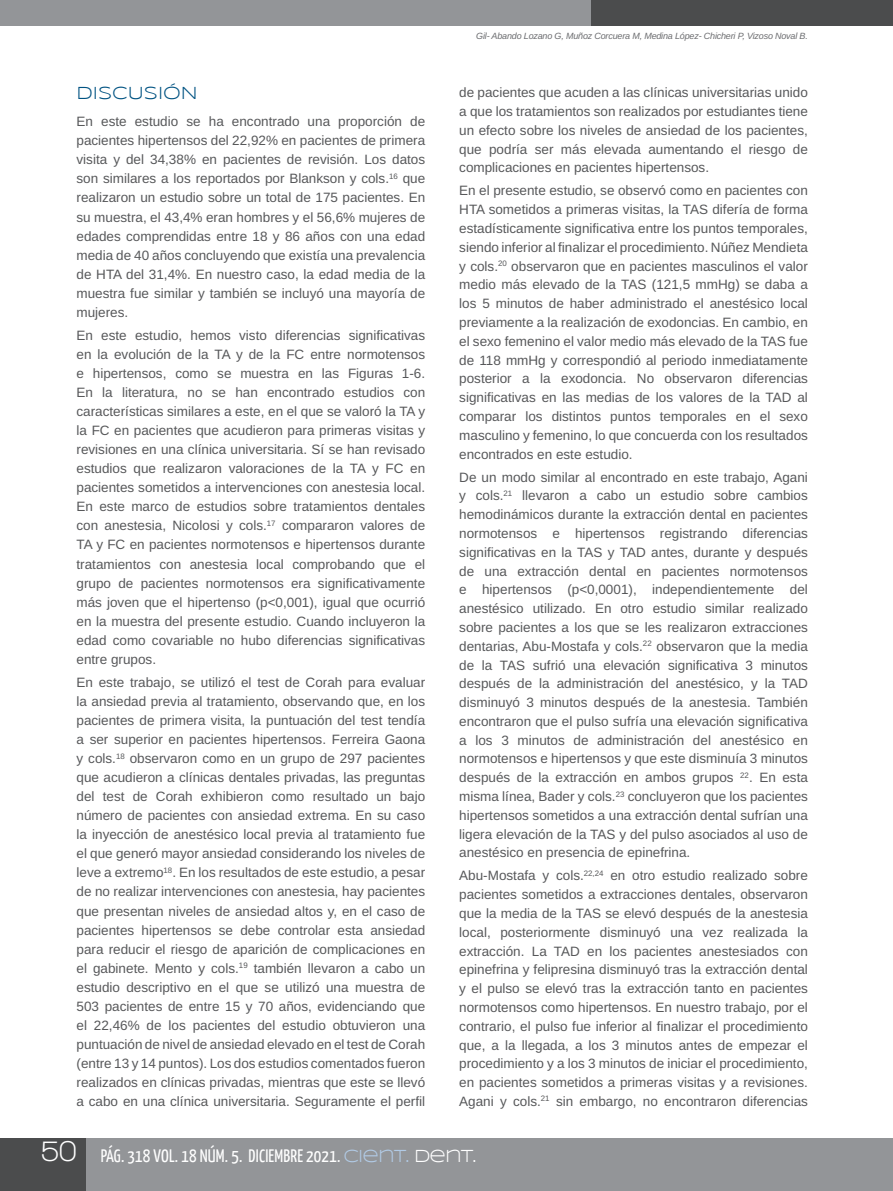
<style>
.page{position:relative;width:893px;height:1191px;background:#fff}
.page>*{position:absolute;margin:0;border:0;box-sizing:border-box;transform-origin:0 0}
.t1{font:700 30px "Walkway";color:#fff}
.t2{font:18px "Yanone Kaffeesatz";letter-spacing:.01em;color:#fff}
.t3{font:18px "Syncopate";color:#015382}
.t4{font:13.5px/18.8px "Arimo";color:#57585a;text-align:justify}
.t5{font:italic 9px "Arimo";letter-spacing:-.02em;color:#6c6d70}
.s1{font-family:"Syncopate";color:#b1cae5}
.s2{font-family:"Syncopate"}
</style>
<div class="page">
<div style="left:0;top:1138px;width:893px;height:53px;background:#939598"></div>
<div style="left:0;top:1138px;width:85px;height:53px;background:#4b4c4d"></div>
<div style="left:0;top:0;width:893px;height:25px;background:#939598"></div>
<div style="left:591px;top:0;width:302px;height:25px;background:#4b4c4d"></div>
<h2 class="t3" style="left:77px;top:82px;width:123px">DISCUSIÓN</h2>
<p class="t4" style="left:77px;top:112px;width:350px">En este estudio se ha encontrado una proporción de pacientes hipertensos del 22,92% en pacientes de primera visita y del 34,38% en pacientes de revisión. Los datos son similares a los reportados por Blankson y cols.<sup>16</sup> que realizaron un estudio sobre un total de 175 pacientes. En su muestra, el 43,4% eran hombres y el 56,6% mujeres de edades comprendidas entre 18 y 86 años con una edad media de 40 años concluyendo que existía una prevalencia de HTA del 31,4%. En nuestro caso, la edad media de la muestra fue similar y también se incluyó una mayoría de mujeres.</p>
<p class="t4" style="left:77px;top:326px;width:350px">En este estudio, hemos visto diferencias significativas en la evolución de la TA y de la FC entre normotensos e hipertensos, como se muestra en las Figuras 1-6.<br>En la literatura, no se han encontrado estudios con características similares a este, en el que se valoró la TA y la FC en pacientes que acudieron para primeras visitas y revisiones en una clínica universitaria. Sí se han revisado estudios que realizaron valoraciones de la TA y FC en pacientes sometidos a intervenciones con anestesia local.<br>En este marco de estudios sobre tratamientos dentales con anestesia, Nicolosi y cols.<sup>17</sup> compararon valores de TA y FC en pacientes normotensos e hipertensos durante tratamientos con anestesia local comprobando que el grupo de pacientes normotensos era significativamente más joven que el hipertenso (p&lt;0,001), igual que ocurrió en la muestra del presente estudio. Cuando incluyeron la edad como covariable no hubo diferencias significativas entre grupos.</p>
<p class="t4" style="left:77px;top:673px;width:350px">En este trabajo, se utilizó el test de Corah para evaluar la ansiedad previa al tratamiento, observando que, en los pacientes de primera visita, la puntuación del test tendía a ser superior en pacientes hipertensos. Ferreira Gaona y cols.<sup>18</sup> observaron como en un grupo de 297 pacientes que acudieron a clínicas dentales privadas, las preguntas del test de Corah exhibieron como resultado un bajo número de pacientes con ansiedad extrema. En su caso la inyección de anestésico local previa al tratamiento fue el que generó mayor ansiedad considerando los niveles de leve a extremo<sup>18</sup>. En los resultados de este estudio, a pesar de no realizar intervenciones con anestesia, hay pacientes que presentan niveles de ansiedad altos y, en el caso de pacientes hipertensos se debe controlar esta ansiedad para reducir el riesgo de aparición de complicaciones en el gabinete. Mento y cols.<sup>19</sup> también llevaron a cabo un estudio descriptivo en el que se utilizó una muestra de 503 pacientes de entre 15 y 70 años, evidenciando que el 22,46% de los pacientes del estudio obtuvieron una puntuación de nivel de ansiedad elevado en el test de Corah (entre 13 y 14 puntos). Los dos estudios comentados fueron realizados en clínicas privadas, mientras que este se llevó a cabo en una clínica universitaria. Seguramente el perfil</p>
<p class="t5" style="left:476px;top:29px;width:333px">Gil- Abando Lozano G, Muñoz Corcuera M, Medina López- Chicheri P, Vizoso Noval B.</p>
<p class="t4" style="left:459px;top:83px;width:350px">de pacientes que acuden a las clínicas universitarias unido a que los tratamientos son realizados por estudiantes tiene un efecto sobre los niveles de ansiedad de los pacientes, que podría ser más elevada aumentando el riesgo de complicaciones en pacientes hipertensos.</p>
<p class="t4" style="left:459px;top:182px;width:350px">En el presente estudio, se observó como en pacientes con HTA sometidos a primeras visitas, la TAS difería de forma estadísticamente significativa entre los puntos temporales, siendo inferior al finalizar el procedimiento. Núñez Mendieta y cols.<sup>20</sup> observaron que en pacientes masculinos el valor medio más elevado de la TAS (121,5 mmHg) se daba a los 5 minutos de haber administrado el anestésico local previamente a la realización de exodoncias. En cambio, en el sexo femenino el valor medio más elevado de la TAS fue de 118 mmHg y correspondió al periodo inmediatamente posterior a la exodoncia. No observaron diferencias significativas en las medias de los valores de la TAD al comparar los distintos puntos temporales en el sexo masculino y femenino, lo que concuerda con los resultados encontrados en este estudio.</p>
<p class="t4" style="left:459px;top:468px;width:350px">De un modo similar al encontrado en este trabajo, Agani y cols.<sup>21</sup> llevaron a cabo un estudio sobre cambios hemodinámicos durante la extracción dental en pacientes normotensos e hipertensos registrando diferencias significativas en la TAS y TAD antes, durante y después de una extracción dental en pacientes normotensos e hipertensos (p&lt;0,0001), independientemente del anestésico utilizado. En otro estudio similar realizado sobre pacientes a los que se les realizaron extracciones dentarias, Abu-Mostafa y cols.<sup>22</sup> observaron que la media de la TAS sufrió una elevación significativa 3 minutos después de la administración del anestésico, y la TAD disminuyó 3 minutos después de la anestesia. También encontraron que el pulso sufría una elevación significativa a los 3 minutos de administración del anestésico en normotensos e hipertensos y que este disminuía 3 minutos después de la extracción en ambos grupos <sup>22</sup>. En esta misma línea, Bader y cols.<sup>23</sup> concluyeron que los pacientes hipertensos sometidos a una extracción dental sufrían una ligera elevación de la TAS y del pulso asociados al uso de anestésico en presencia de epinefrina.</p>
<p class="t4" style="left:459px;top:866px;width:350px">Abu-Mostafa y cols.<sup>22,24</sup> en otro estudio realizado sobre pacientes sometidos a extracciones dentales, observaron que la media de la TAS se elevó después de la anestesia local, posteriormente disminuyó una vez realizada la extracción. La TAD en los pacientes anestesiados con epinefrina y felipresina disminuyó tras la extracción dental y el pulso se elevó tras la extracción tanto en pacientes normotensos como hipertensos. En nuestro trabajo, por el contrario, el pulso fue inferior al finalizar el procedimiento que, a la llegada, a los 3 minutos antes de empezar el procedimiento y a los 3 minutos de iniciar el procedimiento, en pacientes sometidos a primeras visitas y a revisiones.<br>Agani y cols.<sup>21</sup> sin embargo, no encontraron diferencias</p>
<h1 class="t1" style="left:41px;top:1134px;width:37px">50</h1>
<h2 class="t2" style="left:101px;top:1144px;width:377px">PÁG. 318 VOL. 18 NÚM. 5. DICIEMBRE 2021. <span class="s1">CIENT.</span> <span class="s2">DENT.</span></h2>
</div>
